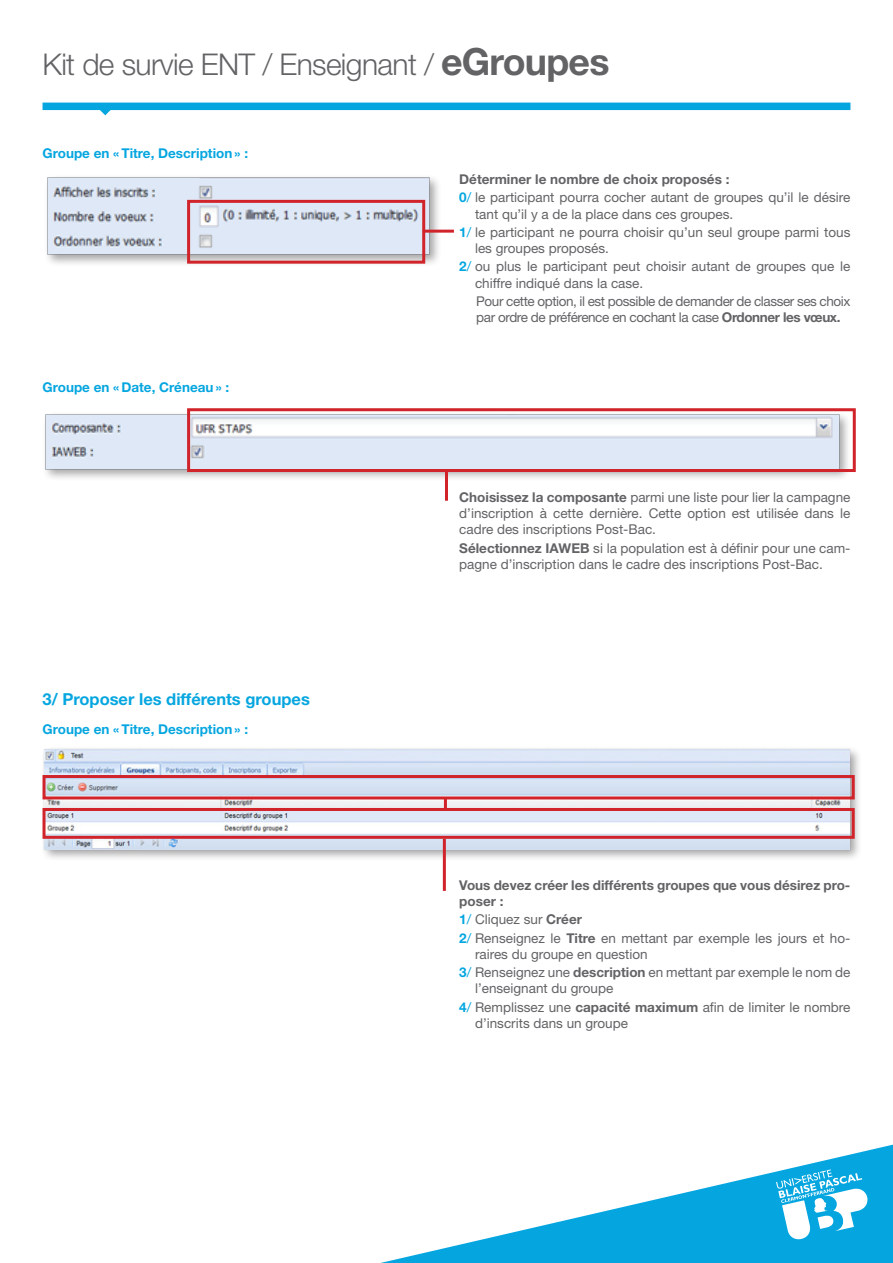
<style>
.page{position:relative;width:893px;height:1263px;background:#fff}
.page>*{position:absolute;margin:0;border:0;box-sizing:border-box;transform-origin:0 0}
.t1{font:300 30px "Helvetica Neue LT Std";letter-spacing:-.02em;color:#636366}
.t2{font:700 16.5px "Helvetica Neue LT Std";color:#05a6e0}
.t3{font:13.5px/16.2px "Helvetica Neue LT Std";color:#636366}
.t4{font:13.5px/16.2px "Helvetica Neue LT Std";letter-spacing:-.03em;color:#636366}
.t5{font:700 13.5px/16.2px "Helvetica Neue LT Std";color:#636366}
.t6{font:700 13.5px "Helvetica Neue LT Std";color:#05a6e0}
.s1{font-weight:700;font-size:37.5px}
.s2{font-weight:700;color:#05a6e0}
.s3{color:#05a6e0}
.s4{font-weight:700}
</style>
<div class="page">
<div style="left:43px;top:103px;width:807px;height:7px;background:#05a6e0"></div>
<svg style="left:97px;top:110px;width:16px;height:5px"></svg>
<svg style="left:380px;top:1145px;width:513px;height:118px"></svg>
<svg style="left:776px;top:1169px;width:91px;height:70px"></svg>
<div style="left:44px;top:174px;width:398px;height:93px;background:#231f20;opacity:.4"></div>
<img style="left:46px;top:176px;width:384px;height:79px">
<div style="left:42px;top:411px;width:810px;height:70px;background:#231f20;opacity:.4"></div>
<img style="left:45px;top:413px;width:796px;height:58px">
<div style="left:187px;top:200px;width:238px;height:64px;border:3px solid #d1232a"></div>
<hr style="left:423px;top:230px;width:31px;height:3px;background:#d1232a">
<div style="left:187px;top:408px;width:669px;height:64px;border:3px solid #d1232a"></div>
<hr style="left:445px;top:470px;width:3px;height:31px;background:#d1232a">
<div style="left:41px;top:746px;width:821px;height:116px;background:#231f20;opacity:.4"></div>
<img style="left:44px;top:749px;width:806px;height:101px">
<div style="left:43px;top:775px;width:812px;height:24px;border:3px solid #d1232a"></div>
<div style="left:43px;top:808px;width:812px;height:31px;border:3px solid #d1232a"></div>
<hr style="left:443px;top:839px;width:3px;height:52px;background:#d1232a">
<svg style="left:444px;top:799px;width:3px;height:11px"></svg>
<h1 class="t1" style="left:43px;top:46px;width:568px">Kit de survie ENT / Enseignant / <span class="s1">eGroupes</span></h1>
<p class="t6" style="left:43px;top:145px;width:207px">Groupe en « Titre, Description » :</p>
<p class="t6" style="left:43px;top:379px;width:188px">Groupe en « Date, Créneau » :</p>
<p class="t2" style="left:43px;top:689px;width:269px">3/ Proposer les différents groupes</p>
<p class="t6" style="left:43px;top:720px;width:207px">Groupe en « Titre, Description » :</p>
<p class="t5" style="left:459px;top:171px;width:272px">Déterminer le nombre de choix proposés :</p>
<p class="t3" style="left:475px;top:189px;width:377px;text-indent:-16px"><span class="s2">0</span><span class="s3">/</span> le participant pourra cocher autant de groupes qu’il le désire tant qu’il y a de la place dans ces groupes.</p>
<p class="t3" style="left:475px;top:224px;width:377px;text-indent:-16px"><span class="s2">1</span><span class="s3">/</span> le participant ne pourra choisir qu’un seul groupe parmi tous les groupes proposés.</p>
<p class="t3" style="left:475px;top:258px;width:377px;text-indent:-16px"><span class="s2">2</span><span class="s3">/</span> ou plus le participant peut choisir autant de groupes que le chiffre indiqué dans la case.</p>
<p class="t4" style="left:476px;top:293px;width:376px">Pour cette option, il est possible de demander de classer ses choix par ordre de préférence en cochant la case <span class="s4">Ordonner les vœux.</span></p>
<p class="t3" style="left:459px;top:489px;width:393px;text-align:justify"><span class="s4">Choisissez la composante</span> parmi une liste pour lier la campagne d’inscription à cette dernière. Cette option est utilisée dans le cadre des inscriptions Post-Bac.</p>
<p class="t3" style="left:459px;top:539px;width:393px"><span class="s4">Sélectionnez IAWEB</span> si la population est à définir pour une cam&shy;pagne d’inscription dans le cadre des inscriptions Post-Bac.</p>
<p class="t5" style="left:459px;top:877px;width:393px">Vous devez créer les différents groupes que vous désirez pro&shy;poser :</p>
<p class="t3" style="left:459px;top:911px;width:124px"><span class="s2">1</span><span class="s3">/</span> Cliquez sur <span class="s4">Créer</span></p>
<p class="t3" style="left:475px;top:930px;width:377px;text-indent:-16px"><span class="s2">2</span><span class="s3">/</span> Renseignez le <span class="s4">Titre</span> en mettant par exemple les jours et ho&shy;raires du groupe en question</p>
<p class="t3" style="left:475px;top:964px;width:377px;text-indent:-16px"><span class="s2">3</span><span class="s3">/</span> Renseignez une <span class="s4">description</span> en mettant par exemple le nom de l’enseignant du groupe</p>
<p class="t3" style="left:475px;top:999px;width:377px;text-indent:-16px"><span class="s2">4</span><span class="s3">/</span> Remplissez une <span class="s4">capacité maximum</span> afin de limiter le nombre d’inscrits dans un groupe</p>
</div>
